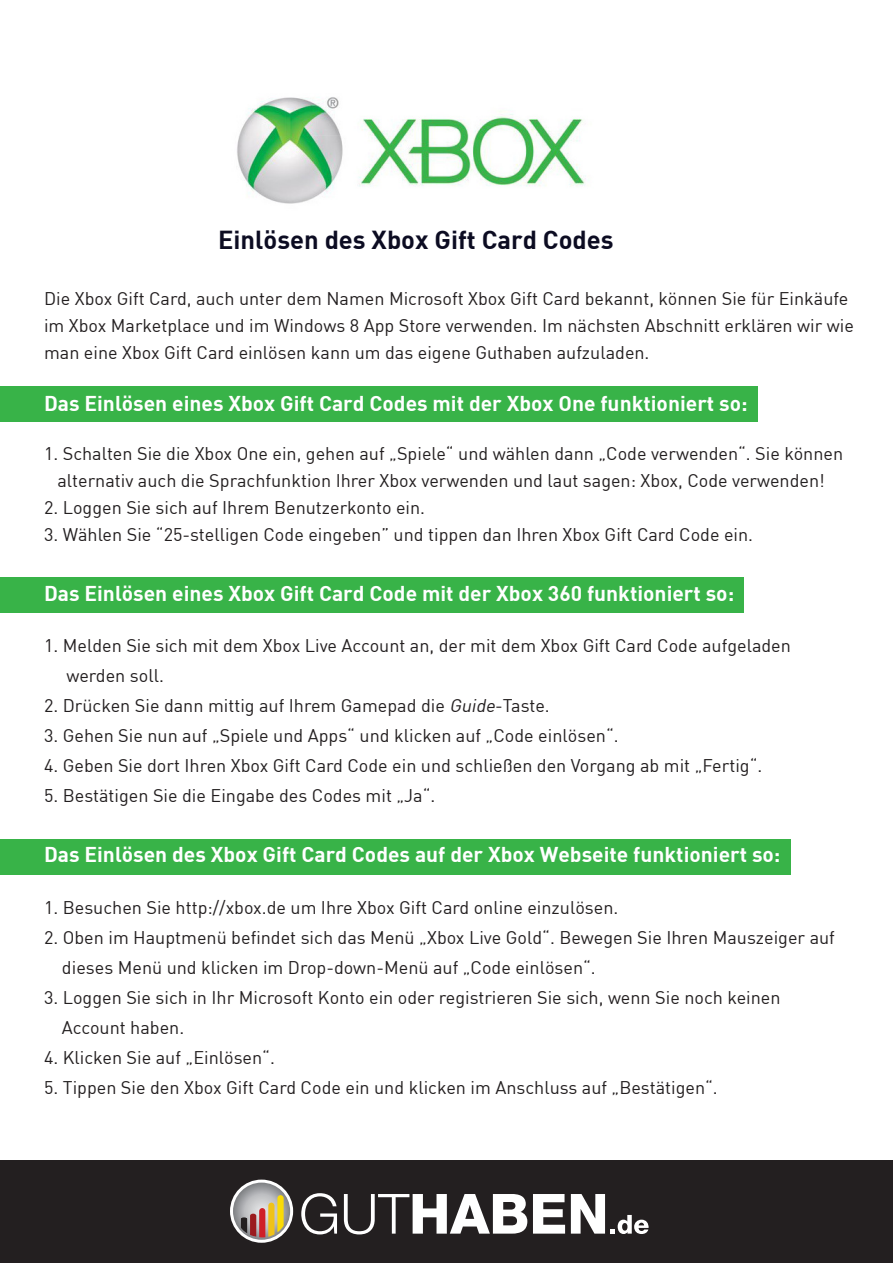
<style>
.page{position:relative;width:893px;height:1263px;background:#fff}
.page>*{position:absolute;margin:0;border:0;box-sizing:border-box;transform-origin:0 0}
.t1{font:25.5px "DIN Bold";color:#0c0c22}
.t2{font:21px "DIN Bold";color:#fff}
.t3{font:18px/27px "DIN";color:#231f20}
.s1{font-style:italic}
</style>
<div class="page">
<div style="left:0;top:839px;width:791px;height:35px;background:#38b348"></div>
<div style="left:0;top:577px;width:743px;height:36px;background:#38b348"></div>
<div style="left:0;top:386px;width:758px;height:36px;background:#38b348"></div>
<img style="left:237px;top:97px;width:349px;height:107px">
<div style="left:0;top:1160px;width:893px;height:96px;background:#231f20"></div>
<svg style="left:301px;top:1193px;width:36px;height:41px"></svg>
<svg style="left:344px;top:1194px;width:183px;height:40px"></svg>
<svg style="left:533px;top:1194px;width:32px;height:39px"></svg>
<svg style="left:571px;top:1194px;width:78px;height:40px"></svg>
<svg style="left:231px;top:1181px;width:61px;height:60px"></svg>
<div style="left:230px;top:1179px;width:63px;height:64px;border:3px solid #fff;border-radius:50%"></div>
<svg style="left:241px;top:1195px;width:43px;height:42px;background:#c19f76"></svg>
<div style="left:0;top:1255px;width:893px;height:8px;background:#231f20"></div>
<p class="t1" style="left:218px;top:223px;width:397px">Einlösen des Xbox Gift Card Codes</p>
<p class="t3" style="left:44px;top:284px;width:811px">Die Xbox Gift Card, auch unter dem Namen Microsoft Xbox Gift Card bekannt, können Sie für Einkäufe im Xbox Marketplace und im Windows 8 App Store verwenden. Im nächsten Abschnitt erklären wir wie man eine Xbox Gift Card einlösen kann um das eigene Guthaben aufzuladen.</p>
<p class="t2" style="left:44px;top:390px;width:705px">Das Einlösen eines Xbox Gift Card Codes mit der Xbox One funktioniert so:</p>
<p class="t3" style="left:44px;top:439px;width:801px">1. Schalten Sie die Xbox One ein, gehen auf „Spiele“ und wählen dann „Code verwenden“. Sie können</p>
<p class="t3" style="left:58px;top:466px;width:769px">alternativ auch die Sprachfunktion Ihrer Xbox verwenden und laut sagen: Xbox, Code verwenden!</p>
<p class="t3" style="left:44px;top:493px;width:383px">2. Loggen Sie sich auf Ihrem Benutzerkonto ein.</p>
<p class="t3" style="left:44px;top:520px;width:710px">3. Wählen Sie “25-stelligen Code eingeben” und tippen dan Ihren Xbox Gift Card Code ein.</p>
<p class="t2" style="left:44px;top:579px;width:692px">Das Einlösen eines Xbox Gift Card Code mit der Xbox 360 funktioniert so:</p>
<p class="t3" style="left:44px;top:632px;width:748px">1. Melden Sie sich mit dem Xbox Live Account an, der mit dem Xbox Gift Card Code aufgeladen</p>
<p class="t3" style="left:66px;top:662px;width:99px">werden soll.</p>
<p class="t3" style="left:44px;top:692px;width:507px">2. Drücken Sie dann mittig auf Ihrem Gamepad die <span class="s1">Guide</span>-Taste.</p>
<p class="t3" style="left:44px;top:722px;width:576px">3. Gehen Sie nun auf „Spiele und Apps“ und klicken auf „Code einlösen“.</p>
<p class="t3" style="left:44px;top:752px;width:720px">4. Geben Sie dort Ihren Xbox Gift Card Code ein und schließen den Vorgang ab mit „Fertig“.</p>
<p class="t3" style="left:44px;top:782px;width:393px">5. Bestätigen Sie die Eingabe des Codes mit „Ja“.</p>
<p class="t2" style="left:44px;top:841px;width:738px">Das Einlösen des Xbox Gift Card Codes auf der Xbox Webseite funktioniert so:</p>
<p class="t3" style="left:44px;top:893px;width:576px">1. Besuchen Sie http://xbox.de um Ihre Xbox Gift Card online einzulösen.</p>
<p class="t3" style="left:44px;top:923px;width:792px">2. Oben im Hauptmenü befindet sich das Menü „Xbox Live Gold“. Bewegen Sie Ihren Mauszeiger auf</p>
<p class="t3" style="left:62px;top:953px;width:535px">dieses Menü und klicken im Drop-down-Menü auf „Code einlösen“.</p>
<p class="t3" style="left:44px;top:983px;width:738px">3. Loggen Sie sich in Ihr Microsoft Konto ein oder registrieren Sie sich, wenn Sie noch keinen</p>
<p class="t3" style="left:62px;top:1013px;width:124px">Account haben.</p>
<p class="t3" style="left:44px;top:1043px;width:232px">4. Klicken Sie auf „Einlösen“.</p>
<p class="t3" style="left:44px;top:1073px;width:675px">5. Tippen Sie den Xbox Gift Card Code ein und klicken im Anschluss auf „Bestätigen“.</p>
</div>
